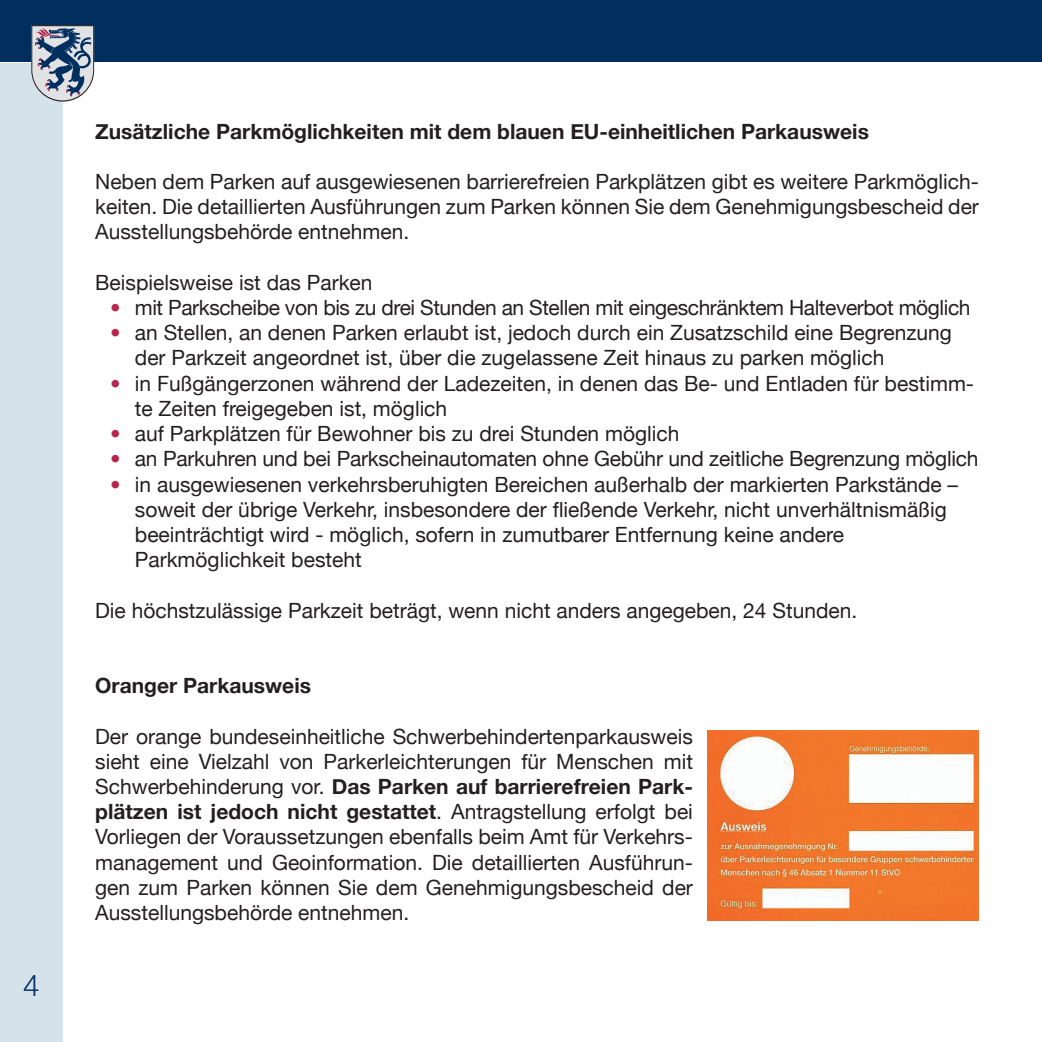
<style>
.page{position:relative;width:1042px;height:1042px;background:#fff}
.page>*{position:absolute;margin:0;border:0;box-sizing:border-box;transform-origin:0 0}
.t1{font:300 29.75px "Helvetica Neue";color:#002e5e}
.t2{font:21px/25.2px "Helvetica Neue";color:#231f20}
.t3{font:700 21px "Helvetica Neue";color:#231f20}
.t4{font:21px "Helvetica Neue";letter-spacing:-.02em;color:#231f20}
.s1{font-weight:700;color:#b6274b}
.s2{font-weight:700}
</style>
<div class="page">
<div style="left:0;top:63px;width:63px;height:979px;background:#d5e2ec"></div>
<div style="left:0;top:0;width:1042px;height:62px;background:#002e5e"></div>
<svg style="left:31px;top:25px;width:63px;height:77px"></svg>
<img style="left:708px;top:730px;width:271px;height:190px">
<h1 class="t1" style="left:23px;top:967px;width:18px">4</h1>
<p class="t3" style="left:95px;top:118px;width:775px">Zusätzliche Parkmöglichkeiten mit dem blauen EU-einheitlichen Parkausweis</p>
<p class="t2" style="left:95px;top:170px;width:885px;text-align:justify">Neben dem Parken auf ausgewiesenen barrierefreien Parkplätzen gibt es weitere Parkmöglich&shy;keiten. Die detaillierten Ausführungen zum Parken können Sie dem Genehmigungsbescheid der Ausstellungsbehörde entnehmen.</p>
<p class="t2" style="left:95px;top:271px;width:279px">Beispielsweise ist das Parken</p>
<p class="t4" style="left:110px;top:292px;width:862px"><span class="s1">•</span> mit Parkscheibe von bis zu drei Stunden an Stellen mit eingeschränktem Halteverbot möglich</p>
<p class="t2" style="left:135px;top:321px;width:818px;text-indent:-25px"><span class="s1">•</span> an Stellen, an denen Parken erlaubt ist, jedoch durch ein Zusatzschild eine Begrenzung der Parkzeit angeordnet ist, über die zugelassene Zeit hinaus zu parken möglich</p>
<p class="t2" style="left:135px;top:372px;width:841px;text-indent:-25px"><span class="s1">•</span> in Fußgängerzonen während der Ladezeiten, in denen das Be- und Entladen für bestimm&shy;te Zeiten freigegeben ist, möglich</p>
<p class="t2" style="left:110px;top:422px;width:571px"><span class="s1">•</span> auf Parkplätzen für Bewohner bis zu drei Stunden möglich</p>
<p class="t2" style="left:110px;top:447px;width:870px"><span class="s1">•</span> an Parkuhren und bei Parkscheinautomaten ohne Gebühr und zeitliche Begrenzung möglich</p>
<p class="t2" style="left:135px;top:473px;width:825px;text-indent:-25px"><span class="s1">•</span> in ausgewiesenen verkehrsberuhigten Bereichen außerhalb der markierten Parkstände – soweit der übrige Verkehr, insbesondere der fließende Verkehr, nicht unverhältnismäßig beeinträchtigt wird - möglich, sofern in zumutbarer Entfernung keine andere Parkmöglichkeit besteht</p>
<p class="t2" style="left:95px;top:599px;width:763px">Die höchstzulässige Parkzeit beträgt, wenn nicht anders angegeben, 24 Stunden.</p>
<p class="t3" style="left:95px;top:673px;width:217px">Oranger Parkausweis</p>
<p class="t2" style="left:95px;top:725px;width:599px;text-align:justify">Der orange bundeseinheitliche Schwerbehindertenparkausweis sieht eine Vielzahl von Parkerleichterungen für Menschen mit Schwerbehinderung vor. <span class="s2">Das Parken auf barrierefreien Park&shy;plätzen ist jedoch nicht gestattet</span>. Antragstellung erfolgt bei Vorliegen der Voraussetzungen ebenfalls beim Amt für Verkehrs&shy;management und Geoinformation. Die detaillierten Ausführun&shy;gen zum Parken können Sie dem Genehmigungsbescheid der Ausstellungsbehörde entnehmen.</p>
</div>
